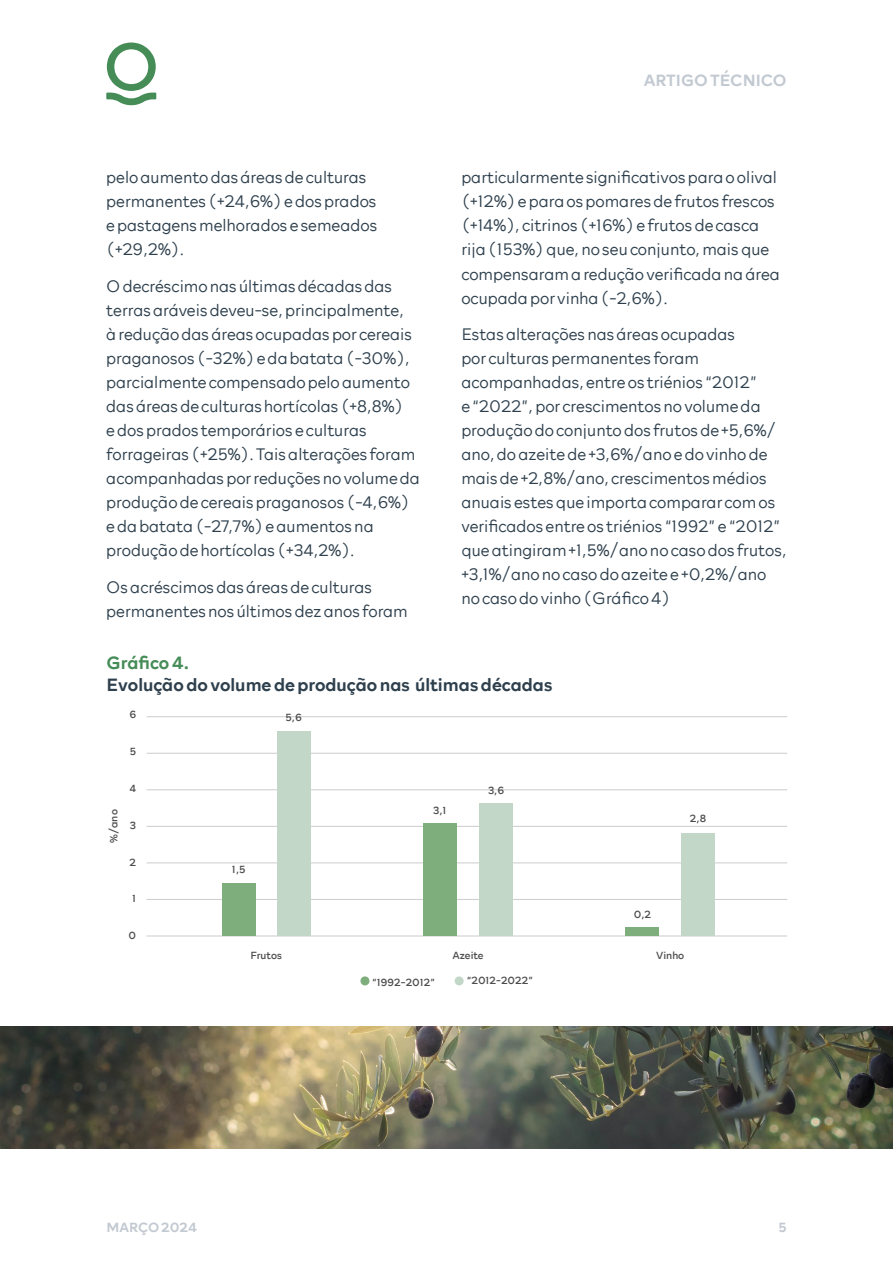
<style>
.page{position:relative;width:893px;height:1263px;background:#fff}
.page>*{position:absolute;margin:0;border:0;box-sizing:border-box;transform-origin:0 0}
.t1{font:500 18px "Rockford Sans";color:#2e404d}
.t2{font:500 18px "Rockford Sans";letter-spacing:-.005em;color:#458c57}
.t3{font:200 16.5px/24px "Rockford Sans";color:#2e404d}
.t4{font:500 16.5px "Rockford Sans";color:#c2c9d1}
.t5{font:500 13.5px "Rockford Sans";color:#c2c9d1}
.t6{font:10.5px "Rockford Sans";color:#4d4d4d}
</style>
<div class="page">
<svg style="left:106px;top:43px;width:50px;height:62px"></svg>
<hr style="left:147px;top:716px;width:640px;height:1px;background:#ccc">
<hr style="left:147px;top:753px;width:640px;height:1px;background:#ccc">
<hr style="left:147px;top:789px;width:640px;height:1px;background:#ccc">
<hr style="left:147px;top:826px;width:640px;height:1px;background:#ccc">
<hr style="left:147px;top:862px;width:640px;height:1px;background:#ccc">
<hr style="left:147px;top:899px;width:640px;height:1px;background:#ccc">
<hr style="left:147px;top:936px;width:640px;height:1px;background:#ccc">
<div style="left:277px;top:732px;width:33px;height:204px;background:#c2d7c7"></div>
<div style="left:222px;top:883px;width:34px;height:53px;background:#7eae7c"></div>
<div style="left:479px;top:803px;width:34px;height:133px;background:#c2d7c7"></div>
<div style="left:423px;top:823px;width:34px;height:113px;background:#7eae7c"></div>
<div style="left:681px;top:833px;width:34px;height:103px;background:#c2d7c7"></div>
<div style="left:626px;top:928px;width:33px;height:8px;background:#7eae7c"></div>
<div style="left:455px;top:976px;width:9px;height:9px;background:#c2d7c7;border-radius:50%"></div>
<div style="left:360px;top:976px;width:9px;height:9px;background:#7eae7c;border-radius:50%"></div>
<img style="left:0;top:1026px;width:893px;height:122px">
<p class="t3" style="left:106px;top:164px;width:272px">pelo aumento das áreas de culturas permanentes (+24,6%) e dos prados e pastagens melhorados e semeados (+29,2%).</p>
<p class="t3" style="left:106px;top:273px;width:315px">O decréscimo nas últimas décadas das terras aráveis deveu-se, principalmente,<br>à redução das áreas ocupadas por cereais praganosos (-32%) e da batata (-30%), parcialmente compensado pelo aumento das áreas de culturas hortícolas (+8,8%)<br>e dos prados temporários e culturas forrageiras (+25%). Tais alterações foram acompanhadas por reduções no volume da produção de cereais praganosos (-4,6%) e da batata (-27,7%) e aumentos na produção de hortícolas (+34,2%).</p>
<p class="t3" style="left:106px;top:574px;width:303px">Os acréscimos das áreas de culturas permanentes nos últimos dez anos foram</p>
<p class="t4" style="left:644px;top:68px;width:144px">ARTIGO TÉCNICO</p>
<p class="t3" style="left:461px;top:165px;width:320px">particularmente significativos para o olival (+12%) e para os pomares de frutos frescos (+14%), citrinos (+16%) e frutos de casca rija (153%) que, no seu conjunto, mais que compensaram a redução verificada na área ocupada por vinha (-2,6%).</p>
<p class="t3" style="left:461px;top:321px;width:327px">Estas alterações nas áreas ocupadas<br>por culturas permanentes foram acompanhadas, entre os triénios “2012”<br>e “2022”, por crescimentos no volume da produção do conjunto dos frutos de +5,6%/ ano, do azeite de +3,6%/ano e do vinho de mais de +2,8%/ano, crescimentos médios anuais estes que importa comparar com os verificados entre os triénios “1992” e “2012” que atingiram +1,5%/ano no caso dos frutos, +3,1%/ano no caso do azeite e +0,2%/ano no caso do vinho (Gráfico 4)</p>
<p class="t2" style="left:107px;top:649px;width:84px">Gráfico 4.</p>
<p class="t1" style="left:107px;top:671px;width:447px">Evolução do volume de produção nas últimas décadas</p>
<p class="t6" style="left:106px;top:843px;width:35px;rotate:-90deg">%/ano</p>
<p class="t6" style="left:130px;top:706px;width:8px">6</p>
<p class="t6" style="left:130px;top:743px;width:8px">5</p>
<p class="t6" style="left:129px;top:780px;width:8px">4</p>
<p class="t6" style="left:130px;top:817px;width:8px">3</p>
<p class="t6" style="left:130px;top:854px;width:8px">2</p>
<p class="t6" style="left:132px;top:891px;width:6px">1</p>
<p class="t6" style="left:129px;top:928px;width:9px">0</p>
<p class="t6" style="left:285px;top:709px;width:18px">5,6</p>
<p class="t6" style="left:232px;top:861px;width:15px">1,5</p>
<p class="t6" style="left:250px;top:947px;width:33px">Frutos</p>
<p class="t6" style="left:433px;top:802px;width:15px">3,1</p>
<p class="t6" style="left:488px;top:782px;width:18px">3,6</p>
<p class="t6" style="left:452px;top:947px;width:33px">Azeite</p>
<p class="t6" style="left:372px;top:974px;width:64px">“1992-2012”</p>
<p class="t6" style="left:467px;top:973px;width:68px">“2012-2022”</p>
<p class="t6" style="left:634px;top:907px;width:19px">0,2</p>
<p class="t6" style="left:690px;top:810px;width:18px">2,8</p>
<p class="t6" style="left:656px;top:947px;width:30px">Vinho</p>
<p class="t5" style="left:107px;top:1217px;width:92px">MARÇO 2024</p>
<p class="t5" style="left:778px;top:1217px;width:10px">5</p>
</div>
